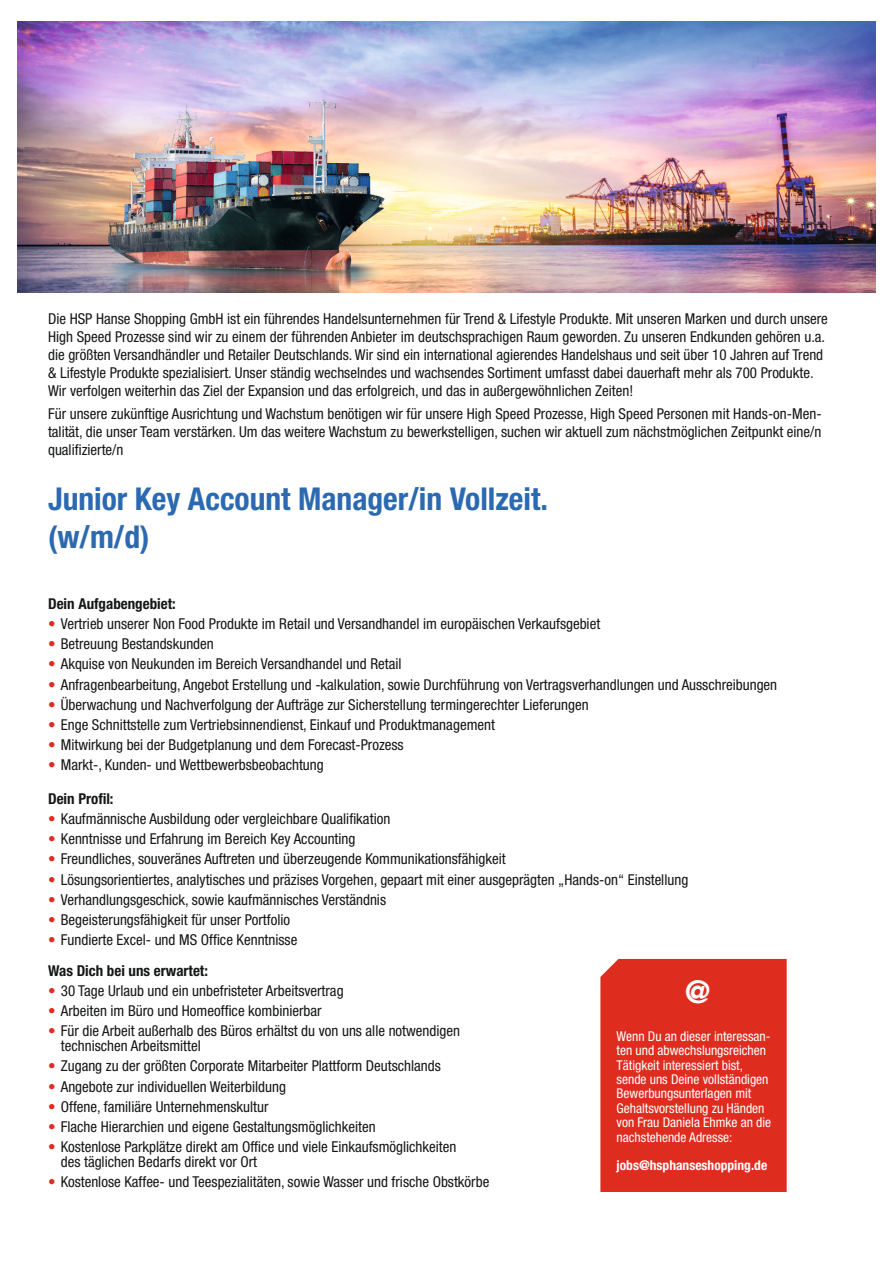
<style>
.page{position:relative;width:893px;height:1263px;background:#fff}
.page>*{position:absolute;margin:0;border:0;box-sizing:border-box;transform-origin:0 0}
.t1{font:700 condensed 31.5px/37.8px "Helvetica Neue LT";color:#2b69b1}
.t2{font:700 condensed 31.5px "Helvetica Neue LT";color:#fff}
.t3{font:condensed 15px/18px "Helvetica Neue LT";color:#151616}
.t4{font:700 condensed 15px "Helvetica Neue LT";color:#151616}
.t5{font:condensed 13.5px/14.4px "Helvetica Neue LT";color:#fff}
.t6{font:700 condensed 13.5px "Helvetica Neue LT";color:#fff}
.s1{color:#de2c1e}
.s2{font-weight:700}
</style>
<div class="page">
<img style="left:17px;top:21px;width:859px;height:271px">
<div style="left:600px;top:959px;width:187px;height:233px;background:#de2c1e"></div>
<p class="t3" style="left:48px;top:310px;width:781px">Die HSP Hanse Shopping GmbH ist ein führendes Handelsunternehmen für Trend &amp; Lifestyle Produkte. Mit unseren Marken und durch unsere High Speed Prozesse sind wir zu einem der führenden Anbieter im deutschsprachigen Raum geworden. Zu unseren Endkunden gehören u.a. die größten Versandhändler und Retailer Deutschlands. Wir sind ein international agierendes Handelshaus und seit über 10 Jahren auf Trend &amp; Lifestyle Produkte spezialisiert. Unser ständig wechselndes und wachsendes Sortiment umfasst dabei dauerhaft mehr als 700 Produkte.<br>Wir verfolgen weiterhin das Ziel der Expansion und das erfolgreich, und das in außergewöhnlichen Zeiten!</p>
<p class="t3" style="left:48px;top:405px;width:775px;text-align:justify">Für unsere zukünftige Ausrichtung und Wachstum benötigen wir für unsere High Speed Prozesse, High Speed Personen mit Hands-on-Men&shy;talität, die unser Team verstärken. Um das weitere Wachstum zu bewerkstelligen, suchen wir aktuell zum nächstmöglichen Zeitpunkt eine/n qualifizierte/n</p>
<h1 class="t1" style="left:48px;top:480px;width:501px">Junior Key Account Manager/in Vollzeit. (w/m/d)</h1>
<p class="t4" style="left:48px;top:595px;width:129px">Dein Aufgabengebiet:</p>
<p class="t3" style="left:48px;top:615px;width:554px"><span class="s1">•</span> Vertrieb unserer Non Food Produkte im Retail und Versandhandel im europäischen Verkaufsgebiet</p>
<p class="t3" style="left:48px;top:635px;width:167px"><span class="s1">•</span> Betreuung Bestandskunden</p>
<p class="t3" style="left:48px;top:655px;width:355px"><span class="s1">•</span> Akquise von Neukunden im Bereich Versandhandel und Retail</p>
<p class="t3" style="left:48px;top:675px;width:731px"><span class="s1">•</span> Anfragenbearbeitung, Angebot Erstellung und -kalkulation, sowie Durchführung von Vertragsverhandlungen und Ausschreibungen</p>
<p class="t3" style="left:48px;top:695px;width:542px"><span class="s1">•</span> Überwachung und Nachverfolgung der Aufträge zur Sicherstellung termingerechter Lieferungen</p>
<p class="t3" style="left:48px;top:715px;width:448px"><span class="s1">•</span> Enge Schnittstelle zum Vertriebsinnendienst, Einkauf und Produktmanagement</p>
<p class="t3" style="left:48px;top:735px;width:357px"><span class="s1">•</span> Mitwirkung bei der Budgetplanung und dem Forecast-Prozess</p>
<p class="t3" style="left:48px;top:755px;width:277px"><span class="s1">•</span> Markt-, Kunden- und Wettbewerbsbeobachtung</p>
<p class="t4" style="left:48px;top:790px;width:67px">Dein Profil:</p>
<p class="t3" style="left:48px;top:810px;width:344px"><span class="s1">•</span> Kaufmännische Ausbildung oder vergleichbare Qualifikation</p>
<p class="t3" style="left:48px;top:830px;width:309px"><span class="s1">•</span> Kenntnisse und Erfahrung im Bereich Key Accounting</p>
<p class="t3" style="left:48px;top:850px;width:459px"><span class="s1">•</span> Freundliches, souveränes Auftreten und überzeugende Kommunikationsfähigkeit</p>
<p class="t3" style="left:48px;top:870px;width:642px"><span class="s1">•</span> Lösungsorientiertes, analytisches und präzises Vorgehen, gepaart mit einer ausgeprägten „Hands-on“ Einstellung</p>
<p class="t3" style="left:48px;top:890px;width:340px"><span class="s1">•</span> Verhandlungsgeschick, sowie kaufmännisches Verständnis</p>
<p class="t3" style="left:48px;top:910px;width:244px"><span class="s1">•</span> Begeisterungsfähigkeit für unser Portfolio</p>
<p class="t3" style="left:48px;top:924px;width:251px;line-height:31.2px"><span class="s1">•</span> Fundierte Excel- und MS Office Kenntnisse<br><span class="s2">Was Dich bei uns erwartet:</span></p>
<p class="t3" style="left:48px;top:982px;width:297px"><span class="s1">•</span> 30 Tage Urlaub und ein unbefristeter Arbeitsvertrag</p>
<p class="t3" style="left:48px;top:1002px;width:275px"><span class="s1">•</span> Arbeiten im Büro und Homeoffice kombinierbar</p>
<p class="t3" style="left:61px;top:1023px;width:401px;line-height:15px;text-indent:-13px"><span class="s1">•</span> Für die Arbeit außerhalb des Büros erhältst du von uns alle notwendigen technischen Arbeitsmittel</p>
<p class="t3" style="left:48px;top:1057px;width:394px"><span class="s1">•</span> Zugang zu der größten Corporate Mitarbeiter Plattform Deutschlands</p>
<p class="t3" style="left:48px;top:1077px;width:239px"><span class="s1">•</span> Angebote zur individuellen Weiterbildung</p>
<p class="t3" style="left:48px;top:1097px;width:222px"><span class="s1">•</span> Offene, familiäre Unternehmenskultur</p>
<p class="t3" style="left:48px;top:1117px;width:329px"><span class="s1">•</span> Flache Hierarchien und eigene Gestaltungsmöglichkeiten</p>
<p class="t3" style="left:61px;top:1139px;width:397px;line-height:15px;text-indent:-13px"><span class="s1">•</span> Kostenlose Parkplätze direkt am Office und viele Einkaufsmöglichkeiten des täglichen Bedarfs direkt vor Ort</p>
<p class="t3" style="left:48px;top:1172px;width:443px"><span class="s1">•</span> Kostenlose Kaffee- und Teespezialitäten, sowie Wasser und frische Obstkörbe</p>
<h1 class="t2" style="left:685px;top:973px;width:27px">@</h1>
<p class="t5" style="left:617px;top:1029px;width:156px">Wenn Du an dieser interessan&shy;ten und abwechslungsreichen<br>Tätigkeit interessiert bist, sende uns Deine vollständigen<br>Bewerbungsunterlagen mit<br>Gehaltsvorstellung zu Händen von Frau Daniela Ehmke an die nachstehende Adresse:</p>
<p class="t6" style="left:617px;top:1157px;width:152px">jobs@hsphanseshopping.de</p>
</div>
